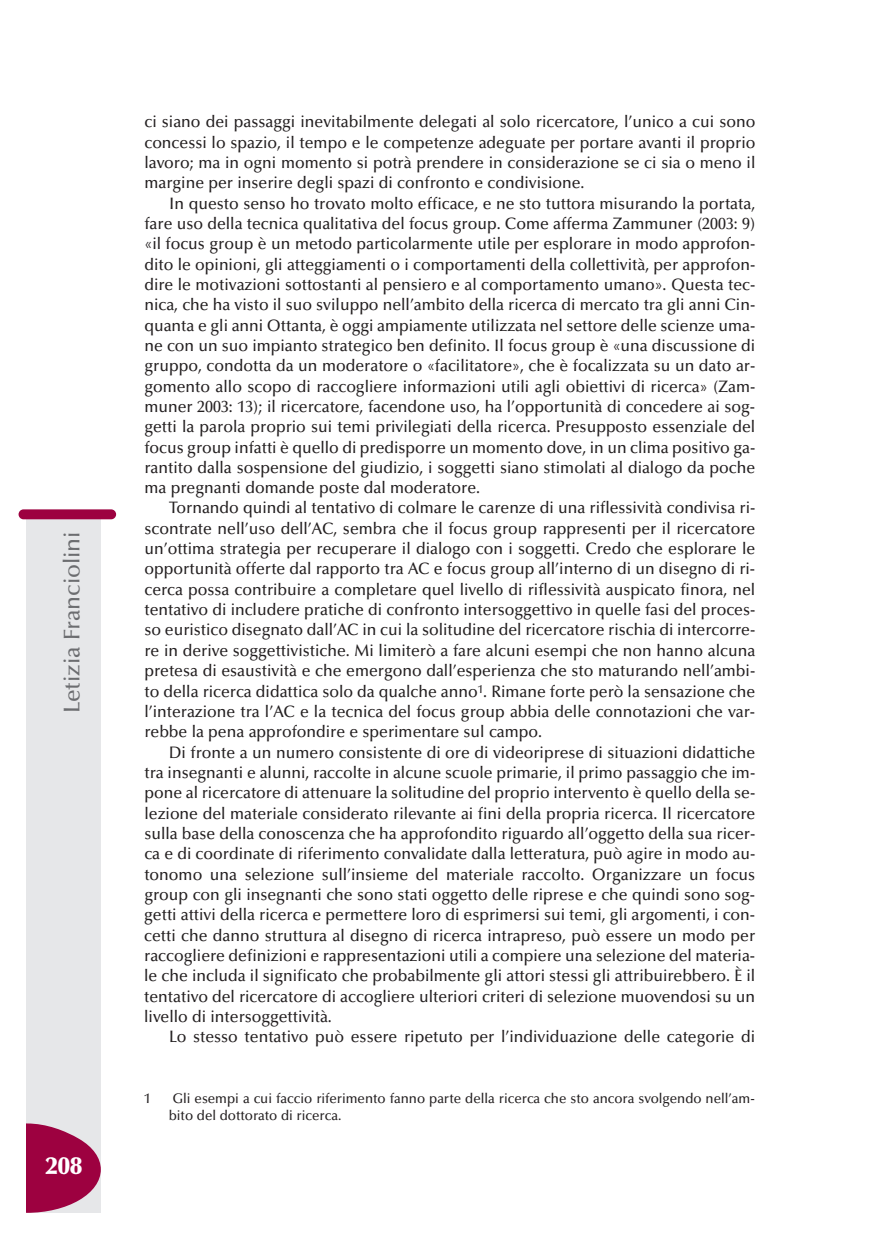
<style>
.page{position:relative;width:869px;height:1241px;background:#fff}
.page>*{position:absolute;margin:0;border:0;box-sizing:border-box;transform-origin:0 0}
.t1{font:900 24.5px "Optima";color:#fff}
.t2{font:500 22.75px "Optima";color:#6c6d70}
.t3{font:500 16.62px "Optima";color:#231f20;scale:.95 1}
.t4{font:500 14px/17.7px "Optima";color:#231f20;scale:.95 1}
</style>
<div class="page">
<div style="left:27px;top:517px;width:74px;height:695px;background:#e6e7e9"></div>
<div style="left:19px;top:509px;width:97px;height:10px;background:#9d0140;border-radius:5px"></div>
<svg style="left:26px;top:1122px;width:75px;height:90px"></svg>
<p class="t2" style="left:63px;top:713px;width:184px;rotate:-90deg">Letizia Franciolini</p>
<p class="t1" style="left:45px;top:1155px;width:38px">208</p>
<p class="t3" style="left:144px;top:115px;width:644px">ci siano dei passaggi inevitabilmente delegati al solo ricercatore, l’unico a cui sono</p>
<p class="t3" style="left:144px;top:135px;width:644px">concessi lo spazio, il tempo e le competenze adeguate per portare avanti il proprio</p>
<p class="t3" style="left:144px;top:156px;width:644px">lavoro; ma in ogni momento si potrà prendere in considerazione se ci sia o meno il</p>
<p class="t3" style="left:144px;top:176px;width:464px">margine per inserire degli spazi di confronto e condivisione.</p>
<p class="t3" style="left:169px;top:196px;width:618px">In questo senso ho trovato molto efficace, e ne sto tuttora misurando la portata,</p>
<p class="t3" style="left:144px;top:217px;width:644px">fare uso della tecnica qualitativa del focus group. Come afferma Zammuner (2003: 9)</p>
<p class="t3" style="left:144px;top:237px;width:644px">«il focus group è un metodo particolarmente utile per esplorare in modo approfon-</p>
<p class="t3" style="left:144px;top:257px;width:644px">dito le opinioni, gli atteggiamenti o i comportamenti della collettività, per approfon-</p>
<p class="t3" style="left:144px;top:278px;width:644px">dire le motivazioni sottostanti al pensiero e al comportamento umano». Questa tec-</p>
<p class="t3" style="left:144px;top:298px;width:644px">nica, che ha visto il suo sviluppo nell’ambito della ricerca di mercato tra gli anni Cin-</p>
<p class="t3" style="left:144px;top:318px;width:644px">quanta e gli anni Ottanta, è oggi ampiamente utilizzata nel settore delle scienze uma-</p>
<p class="t3" style="left:144px;top:339px;width:644px">ne con un suo impianto strategico ben definito. Il focus group è «una discussione di</p>
<p class="t3" style="left:144px;top:359px;width:644px">gruppo, condotta da un moderatore o «facilitatore», che è focalizzata su un dato ar-</p>
<p class="t3" style="left:144px;top:379px;width:644px">gomento allo scopo di raccogliere informazioni utili agli obiettivi di ricerca» (Zam-</p>
<p class="t3" style="left:144px;top:399px;width:644px">muner 2003: 13); il ricercatore, facendone uso, ha l’opportunità di concedere ai sog-</p>
<p class="t3" style="left:144px;top:420px;width:644px">getti la parola proprio sui temi privilegiati della ricerca. Presupposto essenziale del</p>
<p class="t3" style="left:144px;top:440px;width:644px">focus group infatti è quello di predisporre un momento dove, in un clima positivo ga-</p>
<p class="t3" style="left:144px;top:460px;width:644px">rantito dalla sospensione del giudizio, i soggetti siano stimolati al dialogo da poche</p>
<p class="t3" style="left:144px;top:481px;width:355px">ma pregnanti domande poste dal moderatore.</p>
<p class="t3" style="left:169px;top:501px;width:618px">Tornando quindi al tentativo di colmare le carenze di una riflessività condivisa ri-</p>
<p class="t3" style="left:144px;top:521px;width:644px">scontrate nell’uso dell’AC, sembra che il focus group rappresenti per il ricercatore</p>
<p class="t3" style="left:144px;top:542px;width:644px">un’ottima strategia per recuperare il dialogo con i soggetti. Credo che esplorare le</p>
<p class="t3" style="left:144px;top:562px;width:644px">opportunità offerte dal rapporto tra AC e focus group all’interno di un disegno di ri-</p>
<p class="t3" style="left:144px;top:582px;width:644px">cerca possa contribuire a completare quel livello di riflessività auspicato finora, nel</p>
<p class="t3" style="left:144px;top:603px;width:644px">tentativo di includere pratiche di confronto intersoggettivo in quelle fasi del proces-</p>
<p class="t3" style="left:144px;top:623px;width:644px">so euristico disegnato dall’AC in cui la solitudine del ricercatore rischia di intercorre-</p>
<p class="t3" style="left:144px;top:643px;width:644px">re in derive soggettivistiche. Mi limiterò a fare alcuni esempi che non hanno alcuna</p>
<p class="t3" style="left:144px;top:664px;width:644px">pretesa di esaustività e che emergono dall’esperienza che sto maturando nell’ambi-</p>
<p class="t3" style="left:144px;top:684px;width:644px">to della ricerca didattica solo da qualche anno<sup>1</sup>. Rimane forte però la sensazione che</p>
<p class="t3" style="left:144px;top:704px;width:644px">l’interazione tra l’AC e la tecnica del focus group abbia delle connotazioni che var-</p>
<p class="t3" style="left:144px;top:725px;width:420px">rebbe la pena approfondire e sperimentare sul campo.</p>
<p class="t3" style="left:169px;top:745px;width:618px">Di fronte a un numero consistente di ore di videoriprese di situazioni didattiche</p>
<p class="t3" style="left:144px;top:765px;width:644px">tra insegnanti e alunni, raccolte in alcune scuole primarie, il primo passaggio che im-</p>
<p class="t3" style="left:144px;top:786px;width:644px">pone al ricercatore di attenuare la solitudine del proprio intervento è quello della se-</p>
<p class="t3" style="left:144px;top:806px;width:644px">lezione del materiale considerato rilevante ai fini della propria ricerca. Il ricercatore</p>
<p class="t3" style="left:144px;top:826px;width:644px">sulla base della conoscenza che ha approfondito riguardo all’oggetto della sua ricer-</p>
<p class="t3" style="left:144px;top:847px;width:644px">ca e di coordinate di riferimento convalidate dalla letteratura, può agire in modo au-</p>
<p class="t3" style="left:144px;top:867px;width:644px">tonomo una selezione sull’insieme del materiale raccolto. Organizzare un focus</p>
<p class="t3" style="left:144px;top:887px;width:644px">group con gli insegnanti che sono stati oggetto delle riprese e che quindi sono sog-</p>
<p class="t3" style="left:144px;top:908px;width:644px">getti attivi della ricerca e permettere loro di esprimersi sui temi, gli argomenti, i con-</p>
<p class="t3" style="left:144px;top:928px;width:644px">cetti che danno struttura al disegno di ricerca intrapreso, può essere un modo per</p>
<p class="t3" style="left:144px;top:948px;width:644px">raccogliere definizioni e rappresentazioni utili a compiere una selezione del materia-</p>
<p class="t3" style="left:144px;top:969px;width:644px">le che includa il significato che probabilmente gli attori stessi gli attribuirebbero. È il</p>
<p class="t3" style="left:144px;top:989px;width:644px">tentativo del ricercatore di accogliere ulteriori criteri di selezione muovendosi su un</p>
<p class="t3" style="left:144px;top:1009px;width:199px">livello di intersoggettività.</p>
<p class="t3" style="left:169px;top:1030px;width:618px">Lo stesso tentativo può essere ripetuto per l’individuazione delle categorie di</p>
<p class="t4" style="left:144px;top:1090px;width:9px">1</p>
<p class="t4" style="left:169px;top:1090px;width:618px">Gli esempi a cui faccio riferimento fanno parte della ricerca che sto ancora svolgendo nell’am&shy;bito del dottorato di ricerca.</p>
</div>
